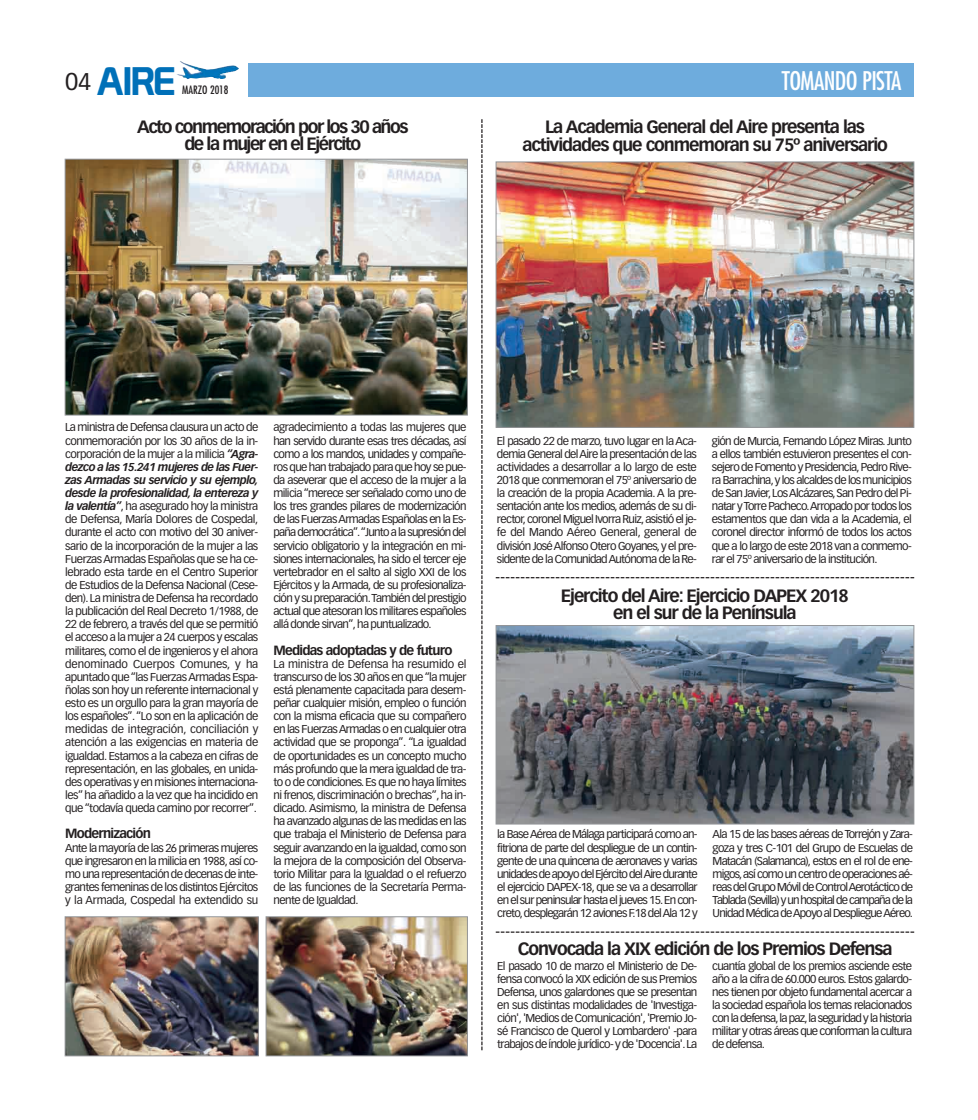
<style>
.page{position:relative;width:978px;height:1120px;background:#fff}
.page>*{position:absolute;margin:0;border:0;box-sizing:border-box;transform-origin:0 0}
.t1{font:38.88px "Prototype";color:#0070b8}
.t2{font:condensed 25px "Futura";letter-spacing:-.025em;color:#fff}
.t3{font:700 17.5px/17.5px "Vectora LH";letter-spacing:-.06em;color:#231f20;text-align:center}
.t4{font:700 17.5px/17.5px "Vectora LH";letter-spacing:-.085em;color:#231f20;text-align:center}
.t5{font:700 13.12px "Vectora LH";letter-spacing:-.06em;color:#231f20}
.t6{font:11.25px/13.1px "Vectora LH";letter-spacing:-.055em;color:#231f20;text-align:justify}
.t7{font:condensed 11.25px "Futura";color:#231f20}
.s1{font-family:"Vectora LH";font-size:23.75px;color:#231f20}
.s2{font-weight:700;font-style:italic}
</style>
<div class="page">
<div style="left:248px;top:64px;width:666px;height:33px;background:#6eacdd"></div>
<img style="left:176px;top:61px;width:63px;height:18px">
<svg style="left:496px;top:577px;width:418px;height:1px"></svg>
<svg style="left:496px;top:931px;width:418px;height:2px"></svg>
<svg style="left:481px;top:119px;width:2px;height:931px;background:#979595"></svg>
<img style="left:67px;top:161px;width:399px;height:252px">
<div style="left:65px;top:159px;width:403px;height:256px;border:1px solid #939598"></div>
<img style="left:498px;top:164px;width:414px;height:262px">
<div style="left:496px;top:162px;width:418px;height:266px;border:1px solid #939598"></div>
<img style="left:498px;top:627px;width:414px;height:195px">
<div style="left:496px;top:625px;width:418px;height:199px;border:1px solid #939598"></div>
<img style="left:67px;top:918px;width:190px;height:136px">
<div style="left:65px;top:916px;width:194px;height:140px;border:1px solid #939598"></div>
<img style="left:268px;top:918px;width:198px;height:136px">
<div style="left:266px;top:916px;width:202px;height:140px;border:1px solid #939598"></div>
<p class="t1" style="left:65px;top:58px;width:112px"><span class="s1">04</span> AIRE</p>
<p class="t7" style="left:182px;top:85px;width:48px">MARZO 2018</p>
<p class="t2" style="left:782px;top:69px;width:121px">TOMANDO PISTA</p>
<p class="t4" style="left:137px;top:119px;width:273px">Acto conmemoración por los 30 años de la mujer en el Ejército</p>
<p class="t3" style="left:522px;top:119px;width:367px">La Academia General del Aire presenta las actividades que conmemoran su 75º aniversario</p>
<p class="t6" style="left:65px;top:421px;width:195px">La ministra de Defensa clausura un acto de conmemoración por los 30 años de la in&shy;corporación de la mujer a la milicia <span class="s2">“Agra&shy;dezco a las 15.241 mujeres de las Fuer&shy;zas Armadas su servicio y su ejemplo, desde la profesionalidad, la entereza y la valentía”</span>, ha asegurado hoy la ministra de Defensa, María Dolores de Cospedal, durante el acto con motivo del 30 aniver&shy;sario de la incorporación de la mujer a las Fuerzas Armadas Españolas que se ha ce&shy;lebrado esta tarde en el Centro Superior de Estudios de la Defensa Nacional (Cese&shy;den). La ministra de Defensa ha recordado la publicación del Real Decreto 1/1988, de 22 de febrero, a través del que se permitió el acceso a la mujer a 24 cuerpos y escalas militares, como el de ingenieros y el ahora denominado Cuerpos Comunes, y ha apuntado que “las Fuerzas Armadas Espa&shy;ñolas son hoy un referente internacional y esto es un orgullo para la gran mayoría de los españoles”.“Lo son en la aplicación de medidas de integración, conciliación y atención a las exigencias en materia de igualdad. Estamos a la cabeza en cifras de representación, en las globales, en unida&shy;des operativas y en misiones internaciona&shy;les” ha añadido a la vez que ha incidido en que “todavía queda camino por recorrer”.</p>
<p class="t5" style="left:65px;top:828px;width:87px">Modernización</p>
<p class="t6" style="left:65px;top:841px;width:195px">Ante la mayoría de las 26 primeras mujeres que ingresaron en la milicia en 1988, así co&shy;mo una representación de decenas de inte&shy;grantes femeninas de los distintos Ejércitos y la Armada, Cospedal ha extendido su</p>
<p class="t6" style="left:273px;top:421px;width:195px">agradecimiento a todas las mujeres que han servido durante esas tres décadas, así como a los mandos, unidades y compañe&shy;ros que han trabajado para que hoy se pue&shy;da aseverar que el acceso de la mujer a la milicia “merece ser señalado como uno de los tres grandes pilares de modernización de las FuerzasArmadas Españolas en la Es&shy;paña democrática”.“Junto a la supresión del servicio obligatorio y la integración en mi&shy;siones internacionales, ha sido el tercer eje vertebrador en el salto al siglo XXI de los Ejércitos y la Armada, de su profesionaliza&shy;ción y su preparación.También del prestigio actual que atesoran los militares españoles allá donde sirvan”, ha puntualizado.</p>
<p class="t5" style="left:273px;top:644px;width:180px">Medidas adoptadas y de futuro</p>
<p class="t6" style="left:273px;top:658px;width:195px">La ministra de Defensa ha resumido el transcurso de los 30 años en que “la mujer está plenamente capacitada para desem&shy;peñar cualquier misión, empleo o función con la misma eficacia que su compañero en las Fuerzas Armadas o en cualquier otra actividad que se proponga”. “La igualdad de oportunidades es un concepto mucho más profundo que la mera igualdad de tra&shy;to o de condiciones. Es que no haya límites ni frenos, discriminación o brechas”, ha in&shy;dicado. Asimismo, la ministra de Defensa ha avanzado algunas de las medidas en las que trabaja el Ministerio de Defensa para seguir avanzando en la igualdad, como son la mejora de la composición del Observa&shy;torio Militar para la Igualdad o el refuerzo de las funciones de la Secretaría Perma&shy;nente de Igualdad.</p>
<p class="t6" style="left:497px;top:435px;width:201px">El pasado 22 de marzo, tuvo lugar en la Aca&shy;demia General delAire la presentación de las actividades a desarrollar a lo largo de este 2018 que conmemoran el 75º aniversario de la creación de la propia Academia. A la pre&shy;sentación ante los medios, además de su di&shy;rector,coronel Miguel Ivorra Ruiz,asistió el je&shy;fe del Mando Aéreo General, general de división JoséAlfonso Otero Goyanes,y el pre&shy;sidente de la ComunidadAutónoma de la Re-</p>
<p class="t6" style="left:712px;top:435px;width:201px">gión de Murcia, Fernando López Miras. Junto a ellos también estuvieron presentes el con&shy;sejero de Fomento y Presidencia,Pedro Rive&shy;ra Barrachina,y los alcaldes de los municipios de San Javier,LosAlcázares,San Pedro del Pi&shy;natar yTorre Pacheco.Arropado por todos los estamentos que dan vida a la Academia, el coronel director informó de todos los actos que a lo largo de este 2018 van a conmemo&shy;rar el 75º aniversario de la institución.</p>
<p class="t3" style="left:561px;top:588px;width:289px">Ejercito del Aire: Ejercicio DAPEX 2018 en el sur de la Península</p>
<p class="t6" style="left:497px;top:828px;width:202px">la Base Aérea de Málaga participará como an&shy;fitriona de parte del despliegue de un contin&shy;gente de una quincena de aeronaves y varias unidades de apoyo del Ejército delAire durante el ejercicio DAPEX-18, que se va a desarrollar en el sur peninsular hasta el jueves 15.En con&shy;creto,desplegarán 12 aviones F.18 delAla 12 y</p>
<p class="t6" style="left:713px;top:828px;width:202px">Ala 15 de las bases aéreas de Torrejón y Zara&shy;goza y tres C-101 del Grupo de Escuelas de Matacán (Salamanca), estos en el rol de ene&shy;migos,así como un centro de operaciones aé&shy;reas del Grupo Móvil de ControlAerotáctico de Tablada (Sevilla) y un hospital de campaña de la Unidad Médica deApoyo al DespliegueAéreo.</p>
<p class="t3" style="left:518px;top:941px;width:376px">Convocada la XIX edición de los Premios Defensa</p>
<p class="t6" style="left:497px;top:960px;width:201px">El pasado 10 de marzo el Ministerio de De&shy;fensa convocó la XIX edición de sus Premios Defensa, unos galardones que se presentan en sus distintas modalidades de 'Investiga&shy;ción', 'Medios de Comunicación', 'Premio Jo&shy;sé Francisco de Querol y Lombardero' -para trabajos de índole jurídico- y de 'Docencia'.La</p>
<p class="t6" style="left:712px;top:960px;width:201px">cuantía global de los premios asciende este año a la cifra de 60.000 euros. Estos galardo&shy;nes tienen por objeto fundamental acercar a la sociedad española los temas relacionados con la defensa,la paz,la seguridad y la historia militar y otras áreas que conforman la cultura de defensa.</p>
</div>
